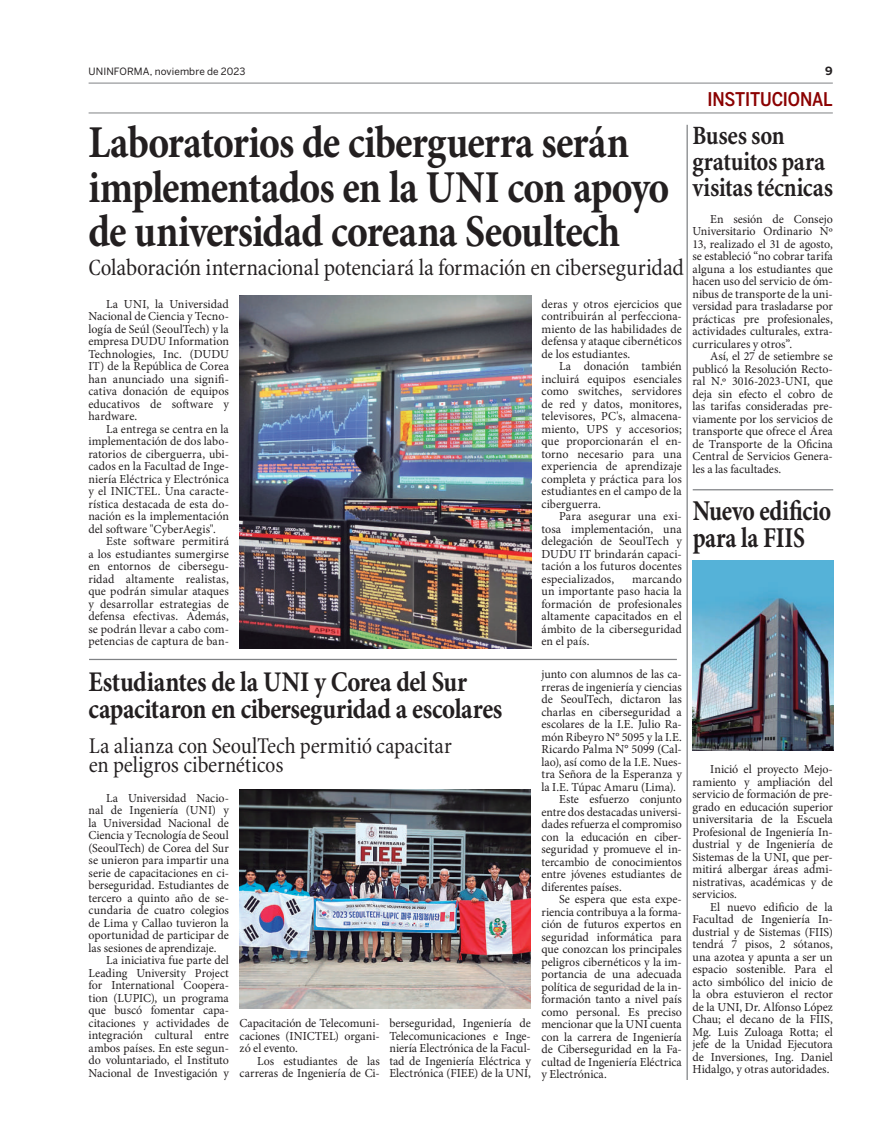
<style>
.page{position:relative;width:886px;height:1134px;background:#fff}
.page>*{position:absolute;margin:0;border:0;box-sizing:border-box;transform-origin:0 0}
.t1{font:700 45.62px/44.2px "Mignon";letter-spacing:-.02em;color:#231f20;scale:.87 1}
.t2{font:700 28.75px/27.5px "Mignon";letter-spacing:-.01em;color:#231f20;scale:.82 1}
.t3{font:700 28.5px/27.4px "Mignon";letter-spacing:-.015em;color:#231f20;scale:.87 1}
.t4{font:700 condensed 26.88px/25.8px "Minion";letter-spacing:-.01em;color:#231f20;scale:.93 1}
.t5{font:condensed 23.62px "Minion";letter-spacing:-.01em;color:#231f20}
.t6{font:condensed 22.75px/19.4px "Minion";letter-spacing:-.005em;color:#231f20}
.t7{font:500 condensed 18.75px "Benton Sans";letter-spacing:-.01em;color:#8b0202}
.t8{font:12.25px/12.5px "Mignon";color:#231f20;text-align:justify}
.t9{font:700 11.25px "Benton Sans";color:#231f20}
.t10{font:10px "Benton Sans";letter-spacing:.01em;color:#231f20}
</style>
<div class="page">
<hr style="left:89px;top:83px;width:744px;height:1px;background:#808285">
<hr style="left:89px;top:113px;width:744px;height:1px;background:#808285">
<hr style="left:686px;top:125px;width:2px;height:955px;background:#808285">
<hr style="left:89px;top:659px;width:588px;height:1px;background:#808285">
<hr style="left:693px;top:489px;width:140px;height:1px;background:#808285">
<img style="left:692px;top:560px;width:141px;height:190px">
<img style="left:240px;top:790px;width:291px;height:218px">
<img style="left:240px;top:295px;width:291px;height:353px">
<p class="t10" style="left:89px;top:66px;width:158px">UNINFORMA, noviembre de 2023</p>
<p class="t9" style="left:825px;top:64px;width:9px">9</p>
<h1 class="t1" style="left:88px;top:120px;width:669px">Laboratorios de ciberguerra serán implementados en la UNI con apoyo de universidad coreana Seoultech</h1>
<h3 class="t5" style="left:88px;top:256px;width:597px">Colaboración internacional potenciará la formación en ciberseguridad</h3>
<p class="t8" style="left:88px;top:298px;width:142px;text-indent:18px">La UNI, la Universidad Nacional de Ciencia y Tecno&shy;logía de Seúl (SeoulTech) y la empresa DUDU Information Technologies, Inc. (DUDU IT) de la República de Corea han anunciado una signifi&shy;cativa donación de equipos educativos de software y hardware.</p>
<p class="t8" style="left:88px;top:423px;width:142px;text-indent:18px">La entrega se centra en la implementación de dos labo&shy;ratorios de ciberguerra, ubi&shy;cados en la Facultad de Inge&shy;niería Eléctrica y Electrónica y el INICTEL. Una caracte&shy;rística destacada de esta do&shy;nación es la implementación del software "CyberAegis".</p>
<p class="t8" style="left:88px;top:535px;width:142px;text-indent:18px">Este software permitirá a los estudiantes sumergirse en entornos de cibersegu&shy;ridad altamente realistas, que podrán simular ataques y desarrollar estrategias de defensa efectivas. Además, se podrán llevar a cabo com&shy;petencias de captura de ban-</p>
<p class="t8" style="left:541px;top:298px;width:142px">deras y otros ejercicios que contribuirán al perfecciona&shy;miento de las habilidades de defensa y ataque cibernéticos de los estudiantes.</p>
<p class="t8" style="left:541px;top:360px;width:142px;text-indent:18px">La donación también incluirá equipos esenciales como switches, servidores de red y datos, monitores, televisores, PC's, almacena&shy;miento, UPS y accesorios; que proporcionarán el en&shy;torno necesario para una experiencia de aprendizaje completa y práctica para los estudiantes en el campo de la ciberguerra.</p>
<p class="t8" style="left:541px;top:510px;width:142px;text-indent:18px">Para asegurar una exi&shy;tosa implementación, una delegación de SeoulTech y DUDU IT brindarán capaci&shy;tación a los futuros docentes especializados,</p>
<p class="t8" style="left:541px;top:573px;width:142px;text-indent:91px">marcando un importante paso hacia la formación de profesionales altamente capacitados en el ámbito de la ciberseguridad en el país.</p>
<h3 class="t7" style="left:708px;top:88px;width:127px">INSTITUCIONAL</h3>
<h3 class="t4" style="left:692px;top:123px;width:153px">Buses son gratuitos para visitas técnicas</h3>
<p class="t8" style="left:692px;top:212px;width:142px;text-indent:18px">En sesión de Consejo Universitario Ordinario Nº 13, realizado el 31 de agosto, se estableció “no cobrar tarifa alguna a los estudiantes que hacen uso del servicio de óm&shy;nibus de transporte de la uni&shy;versidad para trasladarse por prácticas pre profesionales, actividades culturales, extra&shy;curriculares y otros”.</p>
<p class="t8" style="left:692px;top:350px;width:142px;text-indent:18px">Así, el 27 de setiembre se publicó la Resolución Recto&shy;ral N.º 3016-2023-UNI, que deja sin efecto el cobro de las tarifas consideradas pre&shy;viamente por los servicios de transporte que ofrece el Área de Transporte de la Oficina Central de Servicios Genera&shy;les a las facultades.</p>
<h2 class="t2" style="left:693px;top:496px;width:170px">Nuevo edificio para la FIIS</h2>
<h3 class="t3" style="left:89px;top:668px;width:477px">Estudiantes de la UNI y Corea del Sur capacitaron en ciberseguridad a escolares</h3>
<h3 class="t6" style="left:89px;top:736px;width:365px">La alianza con SeoulTech permitió capacitar en peligros cibernéticos</h3>
<p class="t8" style="left:106px;top:791px;width:124px">La Universidad Nacio-</p>
<p class="t8" style="left:89px;top:804px;width:142px">nal de Ingeniería (UNI) y</p>
<p class="t8" style="left:89px;top:816px;width:142px">la Universidad Nacional de</p>
<p class="t8" style="left:89px;top:829px;width:142px">Ciencia y Tecnología de Seoul</p>
<p class="t8" style="left:89px;top:841px;width:142px">(SeoulTech) de Corea del Sur</p>
<p class="t8" style="left:89px;top:854px;width:142px">se unieron para impartir una</p>
<p class="t8" style="left:89px;top:866px;width:142px">serie de capacitaciones en ci-</p>
<p class="t8" style="left:89px;top:879px;width:142px">berseguridad. Estudiantes de</p>
<p class="t8" style="left:89px;top:891px;width:142px">tercero a quinto año de se-</p>
<p class="t8" style="left:89px;top:904px;width:142px">cundaria de cuatro colegios</p>
<p class="t8" style="left:89px;top:916px;width:142px">de Lima y Callao tuvieron la</p>
<p class="t8" style="left:89px;top:929px;width:142px">oportunidad de participar de</p>
<p class="t8" style="left:89px;top:941px;width:130px">las sesiones de aprendizaje.</p>
<p class="t8" style="left:106px;top:954px;width:124px">La iniciativa fue parte del</p>
<p class="t8" style="left:89px;top:966px;width:142px">Leading University Project</p>
<p class="t8" style="left:89px;top:979px;width:142px">for International Coopera-</p>
<p class="t8" style="left:89px;top:991px;width:142px">tion (LUPIC), un programa</p>
<p class="t8" style="left:89px;top:1004px;width:142px">que buscó fomentar capa-</p>
<p class="t8" style="left:89px;top:1016px;width:142px">citaciones y actividades de</p>
<p class="t8" style="left:89px;top:1029px;width:142px">integración cultural entre</p>
<p class="t8" style="left:89px;top:1041px;width:142px">ambos países. En este segun-</p>
<p class="t8" style="left:89px;top:1054px;width:142px">do voluntariado, el Instituto</p>
<p class="t8" style="left:89px;top:1066px;width:142px">Nacional de Investigación y</p>
<p class="t8" style="left:240px;top:1017px;width:142px">Capacitación de Telecomuni&shy;caciones (INICTEL) organi&shy;zó el evento.</p>
<p class="t8" style="left:240px;top:1054px;width:142px;text-align:right">Los estudiantes de las carreras de Ingeniería de Ci-</p>
<p class="t8" style="left:389px;top:1017px;width:143px">berseguridad, Ingeniería de Telecomunicaciones e Inge&shy;niería Electrónica de la Facul&shy;tad de Ingeniería Eléctrica y Electrónica (FIEE) de la UNI,</p>
<p class="t8" style="left:541px;top:668px;width:142px">junto con alumnos de las ca-</p>
<p class="t8" style="left:541px;top:681px;width:142px">rreras de ingeniería y ciencias</p>
<p class="t8" style="left:541px;top:693px;width:142px">de SeoulTech, dictaron las</p>
<p class="t8" style="left:541px;top:706px;width:142px">charlas en ciberseguridad a</p>
<p class="t8" style="left:541px;top:718px;width:142px">escolares de la I.E. Julio Ra-</p>
<p class="t8" style="left:541px;top:731px;width:142px">món Ribeyro N° 5095 y la I.E.</p>
<p class="t8" style="left:541px;top:743px;width:142px">Ricardo Palma N° 5099 (Cal-</p>
<p class="t8" style="left:541px;top:756px;width:142px">lao), así como de la I.E. Nues-</p>
<p class="t8" style="left:541px;top:768px;width:142px">tra Señora de la Esperanza y</p>
<p class="t8" style="left:541px;top:781px;width:136px">la I.E. Túpac Amaru (Lima).</p>
<p class="t8" style="left:559px;top:793px;width:124px">Este esfuerzo conjunto</p>
<p class="t8" style="left:541px;top:806px;width:142px">entre dos destacadas universi-</p>
<p class="t8" style="left:541px;top:818px;width:142px">dades refuerza el compromiso</p>
<p class="t8" style="left:541px;top:831px;width:142px">con la educación en ciber-</p>
<p class="t8" style="left:541px;top:843px;width:142px">seguridad y promueve el in-</p>
<p class="t8" style="left:541px;top:856px;width:142px">tercambio de conocimientos</p>
<p class="t8" style="left:541px;top:868px;width:142px">entre jóvenes estudiantes de</p>
<p class="t8" style="left:541px;top:881px;width:82px">diferentes países.</p>
<p class="t8" style="left:559px;top:893px;width:124px">Se espera que esta expe-</p>
<p class="t8" style="left:541px;top:906px;width:142px">riencia contribuya a la forma-</p>
<p class="t8" style="left:541px;top:918px;width:142px">ción de futuros expertos en</p>
<p class="t8" style="left:541px;top:931px;width:142px">seguridad informática para</p>
<p class="t8" style="left:541px;top:943px;width:142px">que conozcan los principales</p>
<p class="t8" style="left:541px;top:956px;width:142px">peligros cibernéticos y la im-</p>
<p class="t8" style="left:541px;top:968px;width:142px">portancia de una adecuada</p>
<p class="t8" style="left:541px;top:981px;width:142px">política de seguridad de la in-</p>
<p class="t8" style="left:541px;top:993px;width:142px">formación tanto a nivel país</p>
<p class="t8" style="left:541px;top:1006px;width:142px">como personal. Es preciso</p>
<p class="t8" style="left:541px;top:1018px;width:142px">mencionar que la UNI cuenta</p>
<p class="t8" style="left:541px;top:1031px;width:142px">con la carrera de Ingeniería</p>
<p class="t8" style="left:541px;top:1043px;width:142px">de Ciberseguridad en la Fa-</p>
<p class="t8" style="left:541px;top:1056px;width:142px">cultad de Ingeniería Eléctrica</p>
<p class="t8" style="left:541px;top:1068px;width:67px">y Electrónica.</p>
<p class="t8" style="left:692px;top:763px;width:142px;text-indent:18px">Inició el proyecto Mejo&shy;ramiento y ampliación del servicio de formación de pre&shy;grado en educación superior universitaria de la Escuela Profesional de Ingeniería In&shy;dustrial y de Ingeniería de Sistemas de la UNI, que per&shy;mitirá albergar áreas admi&shy;nistrativas, académicas y de servicios.</p>
<p class="t8" style="left:692px;top:901px;width:142px;text-indent:18px">El nuevo edificio de la Facultad de Ingeniería In&shy;dustrial y de Sistemas (FIIS) tendrá 7 pisos, 2 sótanos, una azotea y apunta a ser un espacio sostenible. Para el acto simbólico del inicio de la obra estuvieron el rector de la UNI, Dr. Alfonso López Chau; el decano de la FIIS, Mg. Luis Zuloaga Rotta; el jefe de la Unidad Ejecutora de Inversiones, Ing. Daniel Hidalgo, y otras autoridades.</p>
</div>
